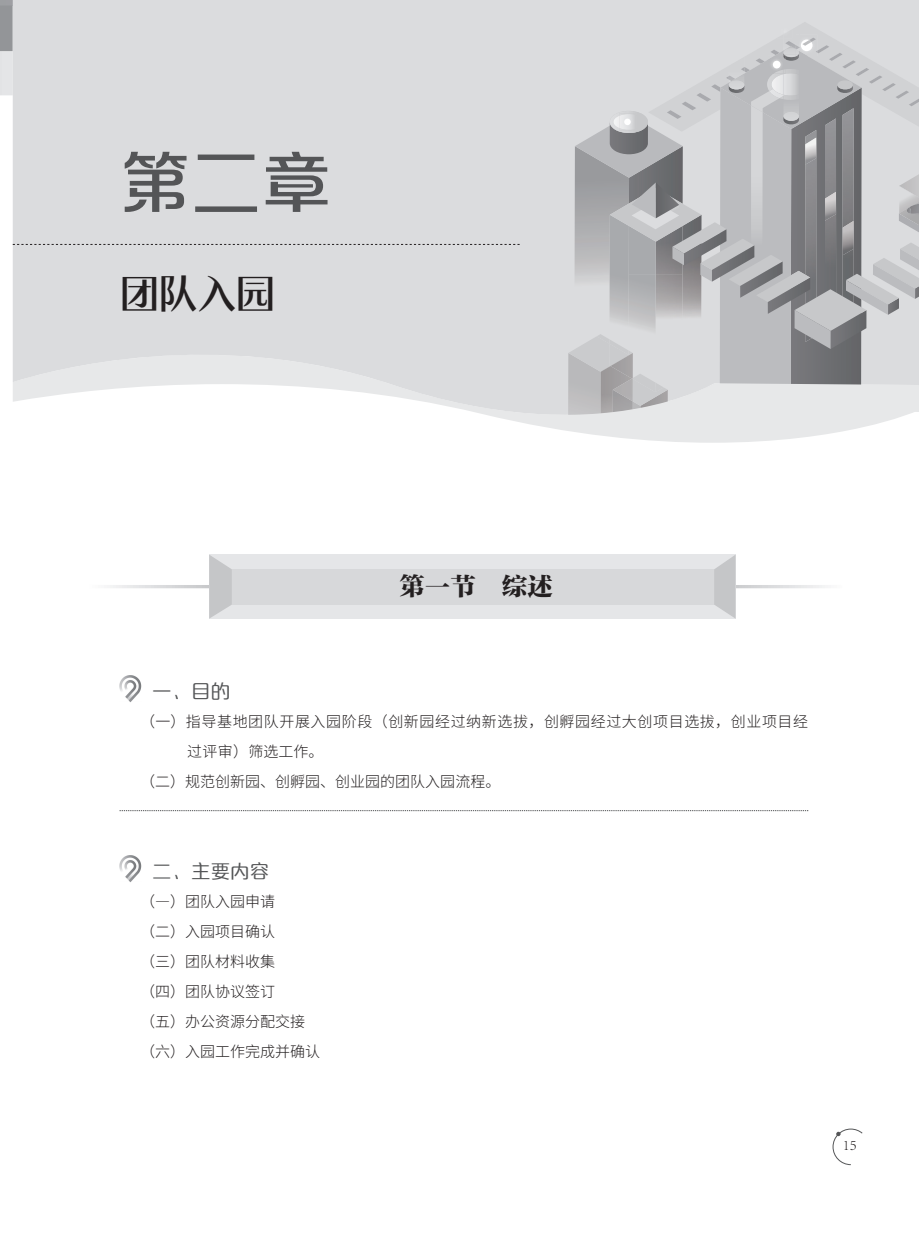
<style>
.page{position:relative;width:919px;height:1238px;background:#fff}
.page>*{position:absolute;margin:0;border:0;box-sizing:border-box;transform-origin:0 0}
.t1{font:70.5px "FZMODTS ZHUN GB1 0";color:#545557}
.t2{font:38.7px "FZRUISY ZHONGJW GB1 0";color:#231f20}
.t3{font:25.5px "FZTYSJW GB1 0";color:#231f20}
.t4{font:19.5px "FZPSHJW GB1 0";color:#545557}
.t5{font:300 15px/30px "Source Han Sans CN";color:#231f20}
.t6{font:300 15px "Source Han Sans CN";letter-spacing:.04em;color:#231f20}
.t7{font:300 15px "Adobe Song Std";color:#231f20}
</style>
<div class="page">
<svg style="left:832px;top:1128px;width:30px;height:36px"></svg>
<img style="left:0;top:6px;width:13px;height:89px">
<svg style="left:0;top:0;width:13px;height:6px"></svg>
<svg style="left:85px;top:585px;width:757px;height:3px"></svg>
<div style="left:209px;top:554px;width:526px;height:64px;background:#e5e6e8"></div>
<div style="left:232px;top:569px;width:482px;height:35px;background:#d7d8da"></div>
<svg style="left:209px;top:555px;width:23px;height:63px"></svg>
<svg style="left:714px;top:555px;width:21px;height:63px"></svg>
<img style="left:119px;top:675px;width:22px;height:27px">
<img style="left:119px;top:856px;width:22px;height:26px">
<svg style="left:13px;top:0;width:905px;height:443px;background:#dfe0e2"></svg>
<img style="left:783px;top:13px;width:16px;height:9px">
<svg style="left:568px;top:22px;width:351px;height:409px;background:#bfc0c2"></svg>
<img style="left:899px;top:186px;width:19px;height:11px">
<svg style="left:13px;top:244px;width:506px;height:1px"></svg>
<svg style="left:119px;top:810px;width:689px;height:1px"></svg>
<h1 class="t1" style="left:120px;top:144px;width:213px">第二章</h1>
<h2 class="t2" style="left:120px;top:271px;width:156px">团队入园</h2>
<h3 class="t3" style="left:399px;top:573px;width:155px">第一节 综述</h3>
<h3 class="t4" style="left:152px;top:680px;width:79px">一、目的</h3>
<p class="t6" style="left:140px;top:713px;width:669px">（一）指导基地团队开展入园阶段（创新园经过纳新选拔，创孵园经过大创项目选拔，创业项目经</p>
<p class="t5" style="left:187px;top:736px;width:138px">过评审）筛选工作。</p>
<p class="t5" style="left:140px;top:766px;width:362px">（二）规范创新园、创孵园、创业园的团队入园流程。</p>
<h3 class="t4" style="left:152px;top:860px;width:119px">二、主要内容</h3>
<p class="t5" style="left:140px;top:886px;width:181px">（―）团队入园申请<br>（二）入园项目确认<br>（三）团队材料收集<br>（四）团队协议签订<br>（五）办公资源分配交接（六）入园工作完成并确认</p>
<p class="t7" style="left:842px;top:1136px;width:15px">15</p>
</div>
